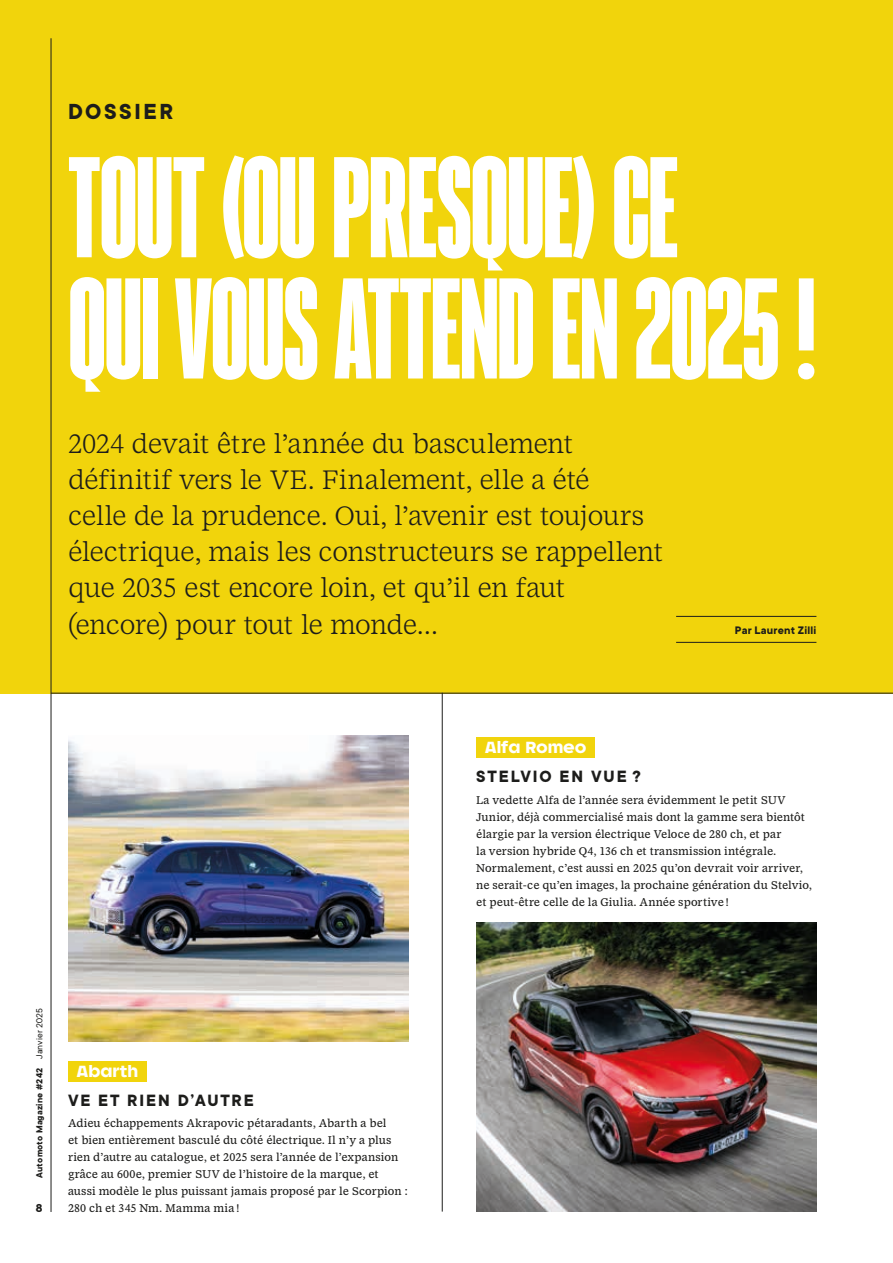
<style>
.page{position:relative;width:893px;height:1263px;background:#fff}
.page>*{position:absolute;margin:0;border:0;box-sizing:border-box;transform-origin:0 0}
.t1{font:700 extra-condensed 133.5px/121.2px "F37 Judge";letter-spacing:-.01em;color:#fff}
.t2{font:300 28.5px/36.2px "NCT Larkspur";letter-spacing:-.02em;color:#1d1d1b}
.t3{font:700 24px "TT Commons";letter-spacing:.11em;color:#1d1d1b}
.t4{font:700 18px "TT Commons";letter-spacing:.1em;color:#1d1d1b}
.t5{font:700 15px "Kursk 205";color:#fff}
.t6{font:700 12.75px "TT Commons";color:#1d1d1b}
.t7{font:12px/17px "NCT Larkspur";letter-spacing:.005em;color:#1d1d1b}
.t8{font:700 12px "TT Commons";letter-spacing:.02em;color:#1d1d1b}
.t9{font:700 9.75px "TT Commons";letter-spacing:.025em;color:#1d1d1b}
.s1{font-weight:400}
</style>
<div class="page">
<div style="left:0;top:0;width:893px;height:693px;background:#f1d40c"></div>
<hr style="left:51px;top:38px;width:1px;height:1174px;background:#1d1d1b">
<hr style="left:51px;top:693px;width:842px;height:1px;background:#1d1d1b">
<hr style="left:442px;top:693px;width:1px;height:518px;background:#1d1d1b">
<div style="left:68px;top:1061px;width:79px;height:21px;background:#f1d40c"></div>
<div style="left:476px;top:737px;width:119px;height:21px;background:#f1d40c"></div>
<img style="left:68px;top:736px;width:340px;height:306px">
<img style="left:476px;top:923px;width:340px;height:288px">
<hr style="left:676px;top:616px;width:140px;height:1px;background:#1d1d1b">
<hr style="left:676px;top:642px;width:140px;height:1px;background:#1d1d1b">
<h3 class="t3" style="left:68px;top:96px;width:107px">DOSSIER</h3>
<h1 class="t1" style="left:68px;top:146px;width:750px">TOUT (OU PRESQUE)CE<br>QUIVOUS ATTEND EN 2025!</h1>
<p class="t2" style="left:68px;top:423px;width:597px">2024 devait être l’année du basculement définitif vers le VE. Finalement, elle a été<br>celle de la prudence. Oui, l’avenir est toujours électrique, mais les constructeurs se rappellent que 2035 est encore loin, et qu’il en faut (encore) pour tout le monde…</p>
<p class="t8" style="left:735px;top:622px;width:83px">Par Laurent Zilli</p>
<p class="t9" style="left:33px;top:1178px;width:171px;rotate:-90deg">Automoto Magazine #242 <span class="s1">Janvier 2025</span></p>
<p class="t6" style="left:36px;top:1199px;width:8px">8</p>
<p class="t5" style="left:77px;top:1063px;width:63px">Abarth</p>
<h3 class="t4" style="left:68px;top:1088px;width:187px">VE ET RIEN D’AUTRE</h3>
<p class="t7" style="left:68px;top:1113px;width:342px">Adieu échappements Akrapovic pétaradants, Abarth a bel<br>et bien entièrement basculé du côté électrique. Il n’y a plus rien d’autre au catalogue, et 2025 sera l’année de l’expansion grâce au 600e, premier SUV de l’histoire de la marque, et aussi modèle le plus puissant jamais proposé par le Scorpion :<br>280 ch et 345 Nm. Mamma mia !</p>
<p class="t5" style="left:485px;top:739px;width:103px">Alfa Romeo</p>
<h3 class="t4" style="left:476px;top:765px;width:166px">STELVIO EN VUE ?</h3>
<p class="t7" style="left:476px;top:790px;width:337px">La vedette Alfa de l’année sera évidemment le petit SUV Junior, déjà commercialisé mais dont la gamme sera bientôt élargie par la version électrique Veloce de 280 ch, et par<br>la version hybride Q4, 136 ch et transmission intégrale.<br>Normalement, c’est aussi en 2025 qu’on devrait voir arriver, ne serait-ce qu’en images, la prochaine génération du Stelvio, et peut-être celle de la Giulia. Année sportive!</p>
</div>
